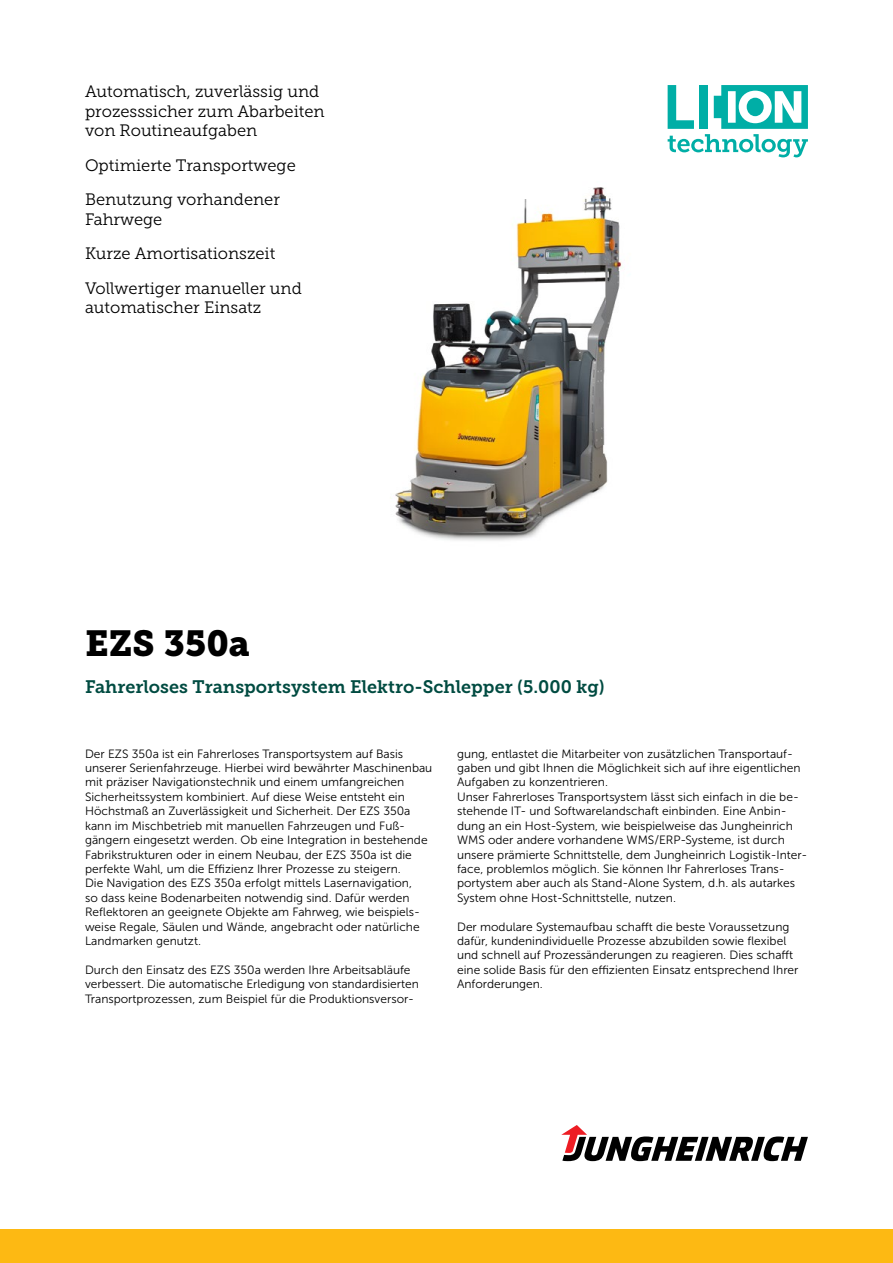
<style>
.page{position:relative;width:893px;height:1263px;background:#fff}
.page>*{position:absolute;margin:0;border:0;box-sizing:border-box;transform-origin:0 0}
.t1{font:36px "Museo JH Slab 900";color:#000}
.t2{font:18px "Museo JH Slab 700";color:#004b41}
.t3{font:16.5px/34.3px "Museo JH Slab 300";color:#000}
.t4{font:12px/14.4px "Museo JH Sans 300";color:#000}
</style>
<div class="page">
<div style="left:0;top:1229px;width:893px;height:34px;background:#fdb913"></div>
<svg style="left:561px;top:1125px;width:247px;height:36px"></svg>
<img style="left:390px;top:85px;width:396px;height:456px">
<svg style="left:668px;top:85px;width:140px;height:72px"></svg>
<h3 class="t3" style="left:85px;top:82px;width:241px;line-height:19.5px">Automatisch, zuverlässig und prozesssicher zum Abarbeiten von Routineaufgaben</h3>
<h3 class="t3" style="left:85px;top:148px;width:212px">Optimierte Transportwege<br>Benutzung vorhandener</h3>
<h3 class="t3" style="left:85px;top:202px;width:218px">Fahrwege<br>Kurze Amortisationszeit<br>Vollwertiger manueller und</h3>
<h3 class="t3" style="left:85px;top:290px;width:178px">automatischer Einsatz</h3>
<h1 class="t1" style="left:85px;top:623px;width:166px">EZS 350a</h1>
<h2 class="t2" style="left:85px;top:677px;width:521px">Fahrerloses Transportsystem Elektro-Schlepper (5.000 kg)</h2>
<p class="t4" style="left:85px;top:746px;width:349px">Der EZS 350a ist ein Fahrerloses Transportsystem auf Basis unserer Serienfahrzeuge. Hierbei wird bewährter Maschinenbau mit präziser Navigationstechnik und einem umfangreichen Sicherheitssystem kombiniert. Auf diese Weise entsteht ein Höchstmaß an Zuverlässigkeit und Sicherheit. Der EZS 350a kann im Mischbetrieb mit manuellen Fahrzeugen und Fuß&shy;gängern eingesetzt werden. Ob eine Integration in bestehende Fabrikstrukturen oder in einem Neubau, der EZS 350a ist die perfekte Wahl, um die Effizienz Ihrer Prozesse zu steigern.<br>Die Navigation des EZS 350a erfolgt mittels Lasernavigation,<br>so dass keine Bodenarbeiten notwendig sind. Dafür werden Reflektoren an geeignete Objekte am Fahrweg, wie beispiels&shy;weise Regale, Säulen und Wände, angebracht oder natürliche Landmarken genutzt.</p>
<p class="t4" style="left:85px;top:962px;width:335px">Durch den Einsatz des EZS 350a werden Ihre Arbeitsabläufe verbessert. Die automatische Erledigung von standardisierten<br>Transportprozessen, zum Beispiel für die Produktionsversor-</p>
<p class="t4" style="left:457px;top:746px;width:352px">gung, entlastet die Mitarbeiter von zusätzlichen Transportauf&shy;gaben und gibt Ihnen die Möglichkeit sich auf ihre eigentlichen Aufgaben zu konzentrieren.<br>Unser Fahrerloses Transportsystem lässt sich einfach in die be&shy;stehende IT- und Softwarelandschaft einbinden. Eine Anbin&shy;dung an ein Host-System, wie beispielweise das Jungheinrich WMS oder andere vorhandene WMS/ERP-Systeme, ist durch unsere prämierte Schnittstelle, dem Jungheinrich Logistik-Inter&shy;face, problemlos möglich. Sie können Ihr Fahrerloses Trans&shy;portystem aber auch als Stand-Alone System, d.h. als autarkes System ohne Host-Schnittstelle, nutzen.</p>
<p class="t4" style="left:457px;top:919px;width:343px">Der modulare Systemaufbau schafft die beste Voraussetzung dafür, kundenindividuelle Prozesse abzubilden sowie flexibel und schnell auf Prozessänderungen zu reagieren. Dies schafft eine solide Basis für den effizienten Einsatz entsprechend Ihrer Anforderungen.</p>
</div>
